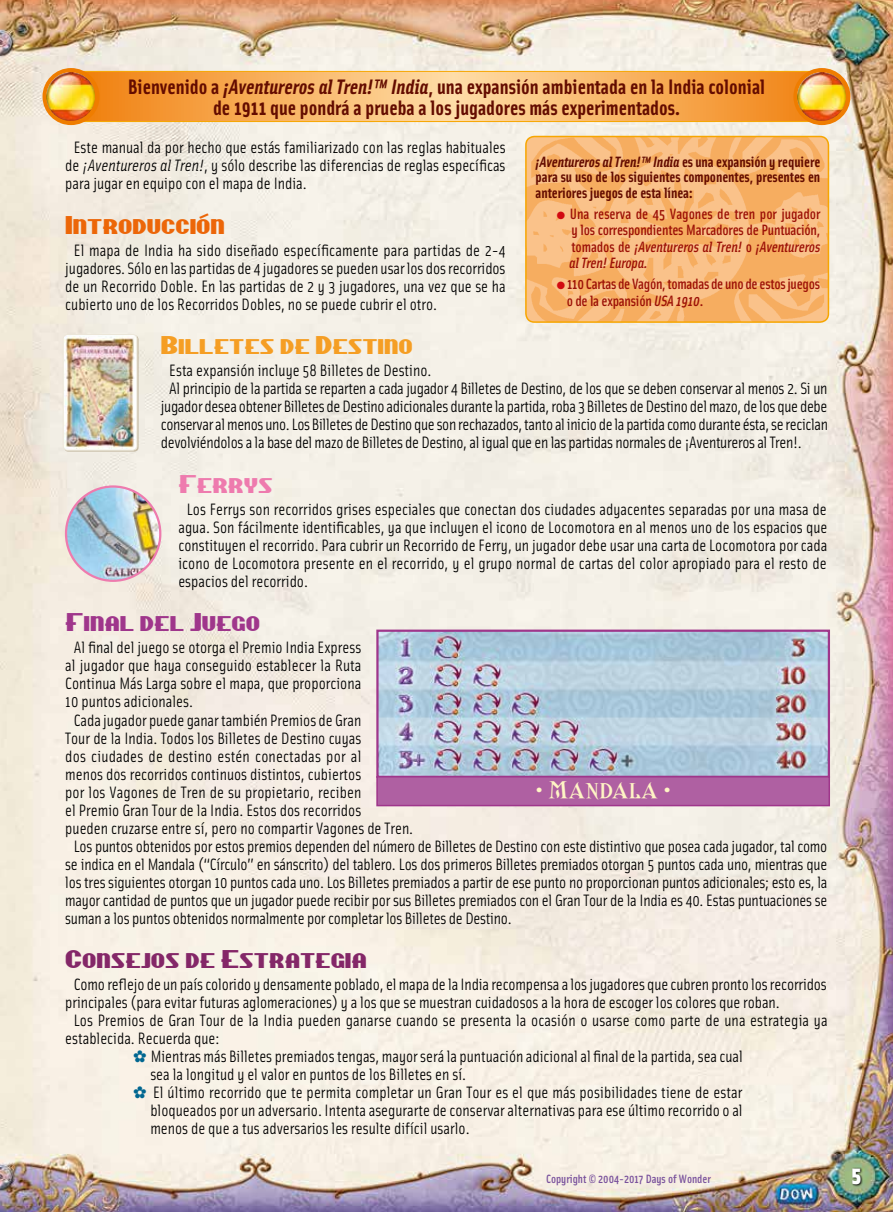
<style>
.page{position:relative;width:893px;height:1212px;background:#fff}
.page>*{position:absolute;margin:0;border:0;box-sizing:border-box;transform-origin:0 0}
.t1{font:900 22.5px "Solex OT";color:#fff}
.t2{font:21.6px "Chippewa Falls NF";color:#842768;scale:1.18 1}
.t3{font:21.6px "Chippewa Falls NF";color:#f59e24;scale:1.18 1}
.t4{font:21.6px "Chippewa Falls NF";color:#9f368b;scale:1.18 1}
.t5{font:21.6px "Chippewa Falls NF";color:#ec6608;scale:1.18 1}
.t6{font:21.6px "Chippewa Falls NF";color:#ee7bae;scale:1.18 1}
.t7{font:700 21px/21px "Solex OT";color:#640c00;text-align:center}
.t8{font:20.25px "Shangri La NF Small Caps";color:#fff5c5}
.t9{font:16.5px/18px "Solex OT";letter-spacing:-.005em;color:#000;text-align:justify}
.t10{font:500 15px/16.5px "Solex OT";letter-spacing:-.015em;color:#9c1006;text-align:justify}
.t11{font:700 15px/15.8px "Solex OT";letter-spacing:-.005em;color:#640c00;text-align:justify}
.t12{font:500 12px "Solex OT";color:#78509c}
.s1{font-style:italic}
.s2{color:#d20a11}
</style>
<div class="page">
<img style="left:0;top:0;width:893px;height:1212px">
<svg style="left:852px;top:1167px;width:11px;height:20px"></svg>
<svg style="left:88px;top:73px;width:717px;height:47px;background:#f8b160"></svg>
<div style="left:70px;top:71px;width:761px;height:51px;border:1px solid #f7a600;border-radius:13px"></div>
<div style="left:43px;top:68px;width:57px;height:57px;background:#ef7d00;border-radius:50%"></div>
<img style="left:46px;top:72px;width:49px;height:49px;border-radius:24px">
<div style="left:793px;top:68px;width:57px;height:57px;background:#ef7d00;border-radius:50%"></div>
<img style="left:797px;top:72px;width:49px;height:49px;border-radius:24px">
<img style="left:526px;top:137px;width:302px;height:185px">
<div style="left:525px;top:136px;width:304px;height:187px;border:2px solid #f7a600;border-radius:9px"></div>
<img style="left:66px;top:486px;width:94px;height:95px;border-radius:47px">
<div style="left:65px;top:485px;width:96px;height:97px;border:2px solid #ee7bae;border-radius:50%"></div>
<img style="left:379px;top:632px;width:448px;height:143px">
<div style="left:376px;top:629px;width:454px;height:149px;border:2px solid #9f368b"></div>
<div style="left:377px;top:777px;width:452px;height:28px;background:#af60a2"></div>
<div style="left:376px;top:776px;width:454px;height:30px;border:2px solid #9f368b"></div>
<svg style="left:64px;top:335px;width:75px;height:117px"></svg>
<img style="left:65px;top:336px;width:72px;height:113px">
<div style="left:63px;top:334px;width:74px;height:116px;border:1px solid #ece6d8;border-radius:4px"></div>
<svg style="left:134px;top:1050px;width:12px;height:12px"></svg>
<svg style="left:134px;top:1086px;width:12px;height:12px"></svg>
<p class="t7" style="left:128px;top:76px;width:639px">Bienvenido a <span class="s1">¡Aventureros al Tren!™ India</span>, una expansión ambientada en la India colonial de 1911 que pondrá a prueba a los jugadores más experimentados.</p>
<p class="t11" style="left:536px;top:153px;width:286px"><span class="s1">¡Aventureros al Tren!™ India</span> es una expansión y requiere para su uso de los siguientes componentes, presentes en anteriores juegos de esta línea:</p>
<p class="t10" style="left:569px;top:205px;width:253px;text-indent:-12px"><span class="s2">●</span> Una reserva de 45 Vagones de tren por jugador y los correspondientes Marcadores de Puntuación, tomados de <span class="s1">¡Aventureros al Tren!</span> o <span class="s1">¡Aventureros al Tren! Europa.</span></p>
<p class="t10" style="left:567px;top:275px;width:255px;text-indent:-10px"><span class="s2">●</span> 110 Cartas de Vagón, tomadas de uno de estos juegos o de la expansión <span class="s1">USA 1910</span>.</p>
<p class="t9" style="left:65px;top:138px;width:442px;text-indent:8px">Este manual da por hecho que estás familiarizado con las reglas habituales de <span class="s1">¡Aventureros al Tren!</span>, y sólo describe las diferencias de reglas específicas para jugar en equipo con el mapa de India.</p>
<h2 class="t5" style="left:65px;top:209px;width:137px">Introducción</h2>
<p class="t9" style="left:65px;top:241px;width:442px;text-indent:8px">El mapa de India ha sido diseñado específicamente para partidas de 2-4 jugadores. Sólo en las partidas de 4 jugadores se pueden usar los dos recorridos de un Recorrido Doble. En las partidas de 2 y 3 jugadores, una vez que se ha cubierto uno de los Recorridos Dobles, no se puede cubrir el otro.</p>
<h2 class="t3" style="left:161px;top:330px;width:215px">Billetes de Destino</h2>
<p class="t9" style="left:169px;top:361px;width:264px">Esta expansión incluye 58 Billetes de Destino.</p>
<p class="t9" style="left:169px;top:379px;width:660px">Al principio de la partida se reparten a cada jugador 4 Billetes de Destino, de los que se deben conservar al menos 2. Si un</p>
<p class="t9" style="left:161px;top:397px;width:668px">jugador desea obtener Billetes de Destino adicionales durante la partida, roba 3 Billetes de Destino del mazo, de los que debe</p>
<p class="t9" style="left:161px;top:415px;width:669px">conservar al menos uno. Los Billetes de Destino que son rechazados, tanto al inicio de la partida como durante ésta, se reciclan</p>
<p class="t9" style="left:161px;top:433px;width:643px">devolviéndolos a la base del mazo de Billetes de Destino, al igual que en las partidas normales de ¡Aventureros al Tren!.</p>
<h2 class="t6" style="left:178px;top:468px;width:81px">Ferrys</h2>
<p class="t9" style="left:178px;top:500px;width:650px;text-indent:8px">Los Ferrys son recorridos grises especiales que conectan dos ciudades adyacentes separadas por una masa de agua. Son fácilmente identificables, ya que incluyen el icono de Locomotora en al menos uno de los espacios que constituyen el recorrido. Para cubrir un Recorrido de Ferry, un jugador debe usar una carta de Locomotora por cada icono de Locomotora presente en el recorrido, y el grupo normal de cartas del color apropiado para el resto de espacios del recorrido.</p>
<h2 class="t4" style="left:65px;top:607px;width:167px">Final del Juego</h2>
<p class="t9" style="left:74px;top:638px;width:289px">Al final del juego se otorga el Premio India Express</p>
<p class="t9" style="left:65px;top:656px;width:298px">al jugador que haya conseguido establecer la Ruta</p>
<p class="t9" style="left:65px;top:674px;width:297px">Continua Más Larga sobre el mapa, que proporciona</p>
<p class="t9" style="left:65px;top:692px;width:129px">10 puntos adicionales.</p>
<p class="t9" style="left:74px;top:710px;width:289px">Cada jugador puede ganar también Premios de Gran</p>
<p class="t9" style="left:65px;top:728px;width:298px">Tour de la India. Todos los Billetes de Destino cuyas</p>
<p class="t9" style="left:65px;top:746px;width:298px">dos ciudades de destino estén conectadas por al</p>
<p class="t9" style="left:65px;top:764px;width:298px">menos dos recorridos continuos distintos, cubiertos</p>
<p class="t9" style="left:65px;top:782px;width:298px">por los Vagones de Tren de su propietario, reciben</p>
<p class="t9" style="left:65px;top:800px;width:298px">el Premio Gran Tour de la India. Estos dos recorridos</p>
<p class="t9" style="left:65px;top:818px;width:349px">pueden cruzarse entre sí, pero no compartir Vagones de Tren.</p>
<p class="t9" style="left:74px;top:836px;width:755px">Los puntos obtenidos por estos premios dependen del número de Billetes de Destino con este distintivo que posea cada jugador, tal como</p>
<p class="t9" style="left:65px;top:854px;width:764px">se indica en el Mandala (“Círculo” en sánscrito) del tablero. Los dos primeros Billetes premiados otorgan 5 puntos cada uno, mientras que</p>
<p class="t9" style="left:65px;top:872px;width:764px">los tres siguientes otorgan 10 puntos cada uno. Los Billetes premiados a partir de ese punto no proporcionan puntos adicionales; esto es, la</p>
<p class="t9" style="left:65px;top:890px;width:764px">mayor cantidad de puntos que un jugador puede recibir por sus Billetes premiados con el Gran Tour de la India es 40. Estas puntuaciones se</p>
<p class="t9" style="left:65px;top:908px;width:448px">suman a los puntos obtenidos normalmente por completar los Billetes de Destino.</p>
<h2 class="t2" style="left:65px;top:943px;width:257px">Consejos de Estrategia</h2>
<p class="t9" style="left:74px;top:975px;width:755px">Como reflejo de un país colorido y densamente poblado, el mapa de la India recompensa a los jugadores que cubren pronto los recorridos</p>
<p class="t9" style="left:65px;top:993px;width:716px">principales (para evitar futuras aglomeraciones) y a los que se muestran cuidadosos a la hora de escoger los colores que roban.</p>
<p class="t9" style="left:74px;top:1011px;width:755px">Los Premios de Gran Tour de la India pueden ganarse cuando se presenta la ocasión o usarse como parte de una estrategia ya</p>
<p class="t9" style="left:65px;top:1029px;width:156px">establecida. Recuerda que:</p>
<p class="t9" style="left:151px;top:1047px;width:594px">Mientras más Billetes premiados tengas, mayor será la puntuación adicional al final de la partida, sea cual</p>
<p class="t9" style="left:150px;top:1065px;width:317px">sea la longitud y el valor en puntos de los Billetes en sí.</p>
<p class="t9" style="left:153px;top:1083px;width:591px">El último recorrido que te permita completar un Gran Tour es el que más posibilidades tiene de estar</p>
<p class="t9" style="left:150px;top:1101px;width:594px">bloqueados por un adversario. Intenta asegurarte de conservar alternativas para ese último recorrido o al</p>
<p class="t9" style="left:150px;top:1119px;width:321px">menos de que a tus adversarios les resulte difícil usarlo.</p>
<p class="t8" style="left:537px;top:776px;width:134px">• MANDALA •</p>
<p class="t12" style="left:546px;top:1171px;width:166px">Copyright © 2004-2017 Days of Wonder</p>
<h1 class="t1" style="left:851px;top:1158px;width:11px">5</h1>
</div>
